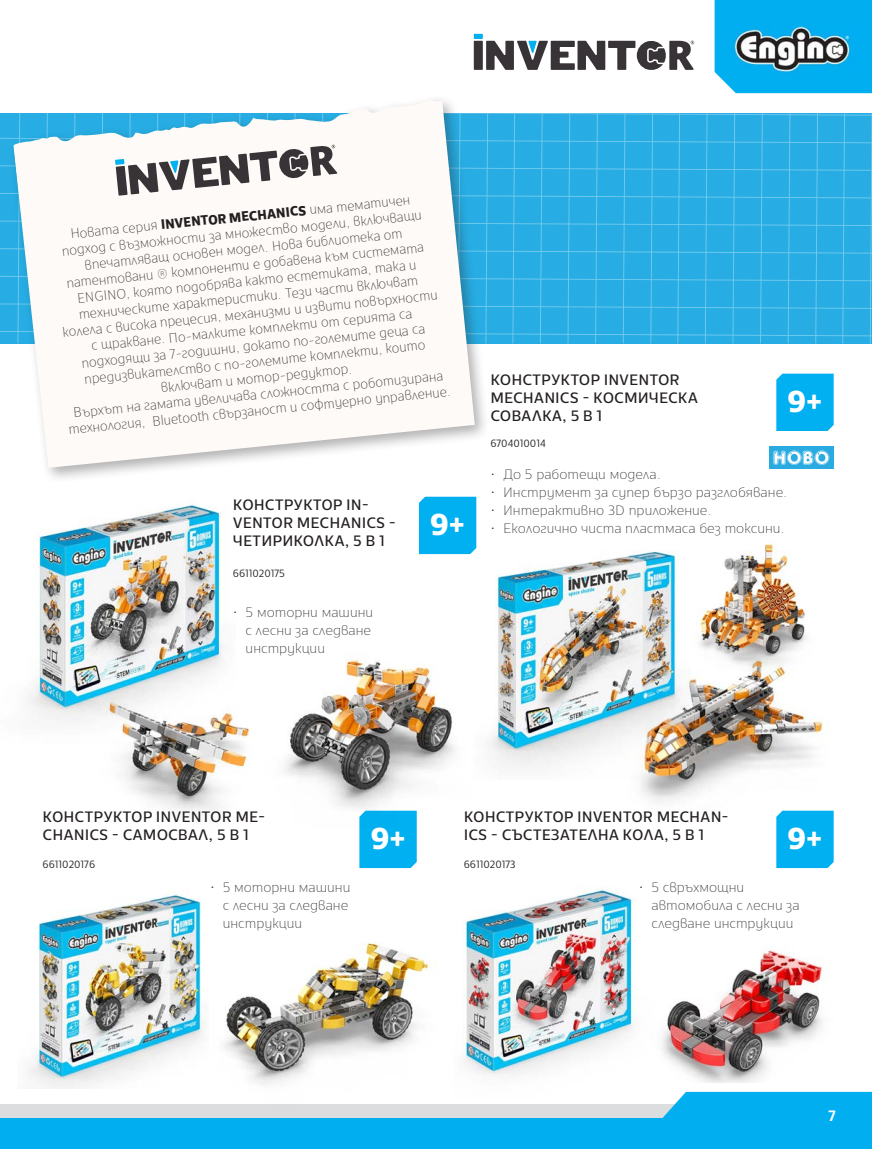
<style>
.page{position:relative;width:872px;height:1149px;background:#fff}
.page>*{position:absolute;margin:0;border:0;box-sizing:border-box;transform-origin:0 0}
.Title__33{font:700 30px "Cormac";color:#fff}
.Title__33-2{font:15px/18px "Cormac";color:#231f20}
.t1{font:500 15px "Cormac";color:#fff}
.Art_Nomer_33{font:100 13.5px/16.2px "Cormac";color:#231f20;text-align:center;scale:.95 1}
.Art_Nomer_33-2{font:100 13.5px/18px "Cormac";color:#231f20}
.Art_Nomer_33-3{font:300 10.5px "Cormac";color:#231f20;scale:.95 1}
.s1{font-weight:700}
</style>
<div class="page">
<div style="left:0;top:1104px;width:721px;height:25px;background:#dcdddf"></div>
<svg style="left:662px;top:1091px;width:210px;height:27px"></svg>
<div style="left:714px;top:0;width:158px;height:93px;background:#01aef0"></div>
<div style="left:0;top:1118px;width:872px;height:30px;background:#01aef0"></div>
<img style="left:726px;top:23px;width:133px;height:54px">
<img style="left:28px;top:505px;width:201px;height:217px">
<img style="left:463px;top:889px;width:173px;height:187px">
<img style="left:476px;top:540px;width:187px;height:227px">
<div style="left:8px;top:95px;width:482px;height:388px;background:#231f20;opacity:.35"></div>
<svg style="left:12px;top:95px;width:463px;height:373px"></svg>
<img style="left:662px;top:950px;width:164px;height:132px">
<svg style="left:0;top:113px;width:872px;height:230px"></svg>
<div style="left:776px;top:373px;width:57px;height:58px;background:#00b0f0"></div>
<img style="left:623px;top:649px;width:211px;height:167px">
<img style="left:663px;top:544px;width:171px;height:133px">
<div style="left:474px;top:41px;width:9px;height:29px;background:#383336"></div>
<div style="left:474px;top:34px;width:9px;height:5px;background:#00b0f0"></div>
<svg style="left:486px;top:40px;width:208px;height:30px"></svg>
<div style="left:419px;top:496px;width:57px;height:58px;background:#00b0f0"></div>
<div style="left:359px;top:828px;width:58px;height:39px;background:#00b0f0"></div>
<div style="left:776px;top:810px;width:57px;height:57px;background:#00b0f0"></div>
<img style="left:285px;top:659px;width:170px;height:169px">
<img style="left:87px;top:657px;width:163px;height:155px">
<img style="left:28px;top:894px;width:173px;height:194px">
<img style="left:196px;top:932px;width:239px;height:156px">
<div style="left:769px;top:446px;width:64px;height:22px;background:#29abe2"></div>
<svg style="left:773px;top:450px;width:56px;height:14px"></svg>
<p class="Art_Nomer_33" style="left:52px;top:229px;width:398px;rotate:-6deg">Новата серия <span class="s1">INVENTOR MECHANICS</span> има тематичен подход с възможности за множество модели, включващи впечатляващ основен модел. Нова библиотека от патентовани ® компоненти е добавена към системата ENGINO, която подобрява както естетиката, така и техническите характеристики. Тези части включват колела с висока прецесия, механизми и извити повърхности с щракване. По-малките комплекти от серията са подходящи за 7-годишни, докато по-големите деца са предизвикателство с по-големите комплекти, които включват и мотор-редуктор.</p>
<p class="Art_Nomer_33" style="left:66px;top:406px;width:406px;rotate:-6deg">Върхът на гамата увеличава сложността с роботизирана технология, Bluetooth свързаност и софтуерно управление.</p>
<p class="Title__33-2" style="left:233px;top:496px;width:165px">КОНСТРУКТОР IN-<br>VENTOR MECHANICS -<br>ЧЕТИРИКОЛКА, 5 В 1</p>
<p class="Art_Nomer_33-3" style="left:233px;top:567px;width:56px">6611020175</p>
<p class="Art_Nomer_33-2" style="left:246px;top:603px;width:129px;text-indent:-13px">• 5 моторни машини с лесни за следване инструкции</p>
<p class="Title__33" style="left:430px;top:504px;width:36px">9+</p>
<p class="Title__33-2" style="left:490px;top:370px;width:209px">КОНСТРУКТОР INVENTOR<br>MECHANICS - КОСМИЧЕСКА<br>СОВАЛКА, 5 В 1</p>
<p class="Art_Nomer_33-3" style="left:490px;top:437px;width:60px">6704010014</p>
<p class="Title__33" style="left:787px;top:381px;width:36px">9+</p>
<p class="Art_Nomer_33-2" style="left:490px;top:464px;width:172px">• До 5 работещи модела.</p>
<p class="Art_Nomer_33-2" style="left:490px;top:482px;width:299px">• Инструмент за супер бързо разглобяване.</p>
<p class="Art_Nomer_33-2" style="left:490px;top:500px;width:223px">• Интерактивно 3D приложение.</p>
<p class="Art_Nomer_33-2" style="left:490px;top:518px;width:296px">• Екологично чиста пластмаса без токсини.</p>
<p class="Title__33-2" style="left:43px;top:807px;width:224px">КОНСТРУКТОР INVENTOR ME-<br>CHANICS - САМОСВАЛ, 5 В 1</p>
<p class="Title__33-2" style="left:464px;top:807px;width:267px">КОНСТРУКТОР INVENTOR MECHAN-<br>ICS - СЪСТЕЗАТЕЛНА КОЛА, 5 В 1</p>
<p class="Title__33" style="left:371px;top:818px;width:36px">9+</p>
<p class="Title__33" style="left:787px;top:818px;width:36px">9+</p>
<p class="Art_Nomer_33-3" style="left:43px;top:857px;width:57px">6611020176</p>
<p class="Art_Nomer_33-3" style="left:464px;top:857px;width:56px">6611020173</p>
<p class="Art_Nomer_33-2" style="left:223px;top:878px;width:129px;text-indent:-13px">• 5 моторни машини с лесни за следване инструкции</p>
<p class="Art_Nomer_33-2" style="left:651px;top:878px;width:150px;text-indent:-13px">• 5 свръхмощни автомобила с лесни за следване инструкции</p>
<p class="t1" style="left:828px;top:1105px;width:9px">7</p>
</div>
